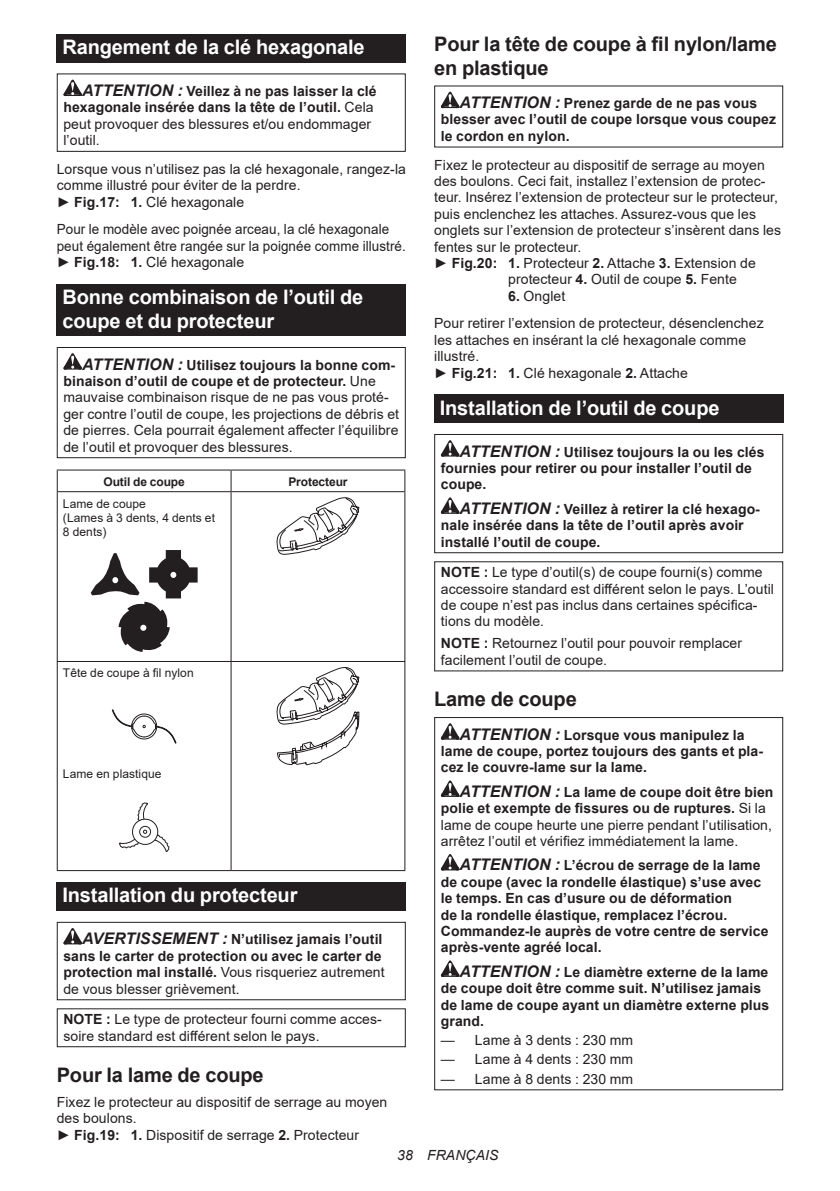
<style>
.page{position:relative;width:840px;height:1191px;background:#fff}
.page>*{position:absolute;margin:0;border:0;box-sizing:border-box;transform-origin:0 0}
.t1{font:700 20px/23.4px "Arial";letter-spacing:-.01em;color:#fff}
.t2{font:700 20px/23.4px "Arial";letter-spacing:-.01em;color:#231f20}
.t3{font:14px/16.4px "Arial";letter-spacing:.005em;color:#231f20}
.t4{font:700 14px/16.4px "Arial";letter-spacing:.005em;color:#231f20}
.t5{font:14px/16.4px "Arial";letter-spacing:.005em;color:#231f20;scale:.96 1}
.t6{font:italic 14px "Arial";letter-spacing:.005em;color:#231f20}
.t7{font:12px/14px "Arial";letter-spacing:.005em;color:#231f20}
.t8{font:700 12px "Arial";letter-spacing:-.01em;color:#231f20}
.s1{font-style:italic;font-size:16px}
.s2{font-weight:400}
.s3{font-weight:700}
.s4{font-weight:700;font-style:italic;font-size:16px}
</style>
<div class="page">
<div style="left:57px;top:34px;width:348px;height:29px;background:#231f20"></div>
<svg style="left:63px;top:80px;width:19px;height:16px"></svg>
<div style="left:57px;top:73px;width:348px;height:79px;border:1px solid #231f20"></div>
<div style="left:57px;top:284px;width:348px;height:52px;background:#231f20"></div>
<svg style="left:63px;top:353px;width:19px;height:16px"></svg>
<div style="left:57px;top:347px;width:348px;height:111px;border:1px solid #231f20"></div>
<hr style="left:57px;top:469px;width:174px;height:1px;background:#231f20">
<svg style="left:57px;top:470px;width:1px;height:21px"></svg>
<hr style="left:231px;top:469px;width:174px;height:1px;background:#231f20">
<svg style="left:230px;top:470px;width:1px;height:21px"></svg>
<svg style="left:404px;top:470px;width:1px;height:21px"></svg>
<hr style="left:57px;top:491px;width:174px;height:1px;background:#231f20">
<hr style="left:57px;top:492px;width:1px;height:169px;background:#231f20">
<hr style="left:231px;top:491px;width:174px;height:1px;background:#231f20">
<hr style="left:230px;top:492px;width:1px;height:169px;background:#231f20">
<hr style="left:404px;top:492px;width:1px;height:169px;background:#231f20">
<hr style="left:57px;top:661px;width:174px;height:1px;background:#231f20">
<hr style="left:57px;top:662px;width:1px;height:208px;background:#231f20">
<hr style="left:231px;top:661px;width:174px;height:1px;background:#231f20">
<hr style="left:230px;top:662px;width:1px;height:208px;background:#231f20">
<hr style="left:404px;top:662px;width:1px;height:208px;background:#231f20">
<hr style="left:57px;top:870px;width:174px;height:1px;background:#231f20">
<hr style="left:231px;top:870px;width:174px;height:1px;background:#231f20">
<svg style="left:91px;top:550px;width:106px;height:102px"></svg>
<svg style="left:276px;top:497px;width:83px;height:57px"></svg>
<svg style="left:111px;top:709px;width:66px;height:35px"></svg>
<svg style="left:119px;top:802px;width:50px;height:50px"></svg>
<svg style="left:276px;top:667px;width:83px;height:98px"></svg>
<div style="left:57px;top:882px;width:348px;height:29px;background:#231f20"></div>
<svg style="left:63px;top:928px;width:19px;height:16px"></svg>
<div style="left:57px;top:921px;width:348px;height:79px;border:1px solid #231f20"></div>
<div style="left:57px;top:1008px;width:348px;height:39px;border:1px solid #231f20"></div>
<svg style="left:440px;top:92px;width:19px;height:16px"></svg>
<div style="left:434px;top:394px;width:348px;height:29px;background:#231f20"></div>
<svg style="left:440px;top:440px;width:19px;height:16px"></svg>
<svg style="left:440px;top:497px;width:19px;height:17px"></svg>
<div style="left:434px;top:434px;width:348px;height:119px;border:1px solid #231f20"></div>
<svg style="left:440px;top:723px;width:19px;height:16px"></svg>
<svg style="left:440px;top:780px;width:19px;height:17px"></svg>
<svg style="left:440px;top:854px;width:19px;height:16px"></svg>
<svg style="left:440px;top:960px;width:19px;height:16px"></svg>
<div style="left:434px;top:717px;width:348px;height:373px;border:1px solid #231f20"></div>
<h1 class="t1" style="left:62px;top:36px;width:304px">Rangement de la clé hexagonale</h1>
<p class="t4" style="left:63px;top:83px;width:314px;text-indent:19px"><span class="s1">ATTENTION :</span> Veillez à ne pas laisser la clé hexagonale insérée dans la tête de l’outil. <span class="s2">Cela peut provoquer des blessures et/ou endommager l’outil.</span></p>
<p class="t3" style="left:57px;top:161px;width:350px">Lorsque vous n’utilisez pas la clé hexagonale, rangez-la comme illustré pour éviter de la perdre.<br>► <span class="s3">Fig.17: 1.</span> Clé hexagonale</p>
<p class="t5" style="left:57px;top:221px;width:365px">Pour le modèle avec poignée arceau, la clé hexagonale peut également être rangée sur la poignée comme illustré. ► <span class="s3">Fig.18: 1.</span> Clé hexagonale</p>
<h1 class="t1" style="left:62px;top:286px;width:302px">Bonne combinaison de l’outil de coupe et du protecteur</h1>
<p class="t3" style="left:63px;top:356px;width:337px;text-indent:19px"><span class="s4">ATTENTION :</span> <span class="s3">Utilisez toujours la bonne com&shy;binaison d’outil de coupe et de protecteur.</span> Une mauvaise combinaison risque de ne pas vous proté&shy;ger contre l’outil de coupe, les projections de débris et de pierres. Cela pourrait également affecter l’équilibre de l’outil et provoquer des blessures.</p>
<p class="t8" style="left:103px;top:473px;width:83px">Outil de coupe</p>
<p class="t8" style="left:288px;top:473px;width:61px">Protecteur</p>
<p class="t7" style="left:63px;top:496px;width:153px">Lame de coupe<br>(Lames à 3 dents, 4 dents et<br>8 dents)</p>
<p class="t7" style="left:63px;top:666px;width:132px">Tête de coupe à fil nylon</p>
<p class="t7" style="left:63px;top:767px;width:100px">Lame en plastique</p>
<h1 class="t1" style="left:62px;top:884px;width:236px">Installation du protecteur</h1>
<p class="t4" style="left:63px;top:931px;width:322px;text-indent:19px"><span class="s1">AVERTISSEMENT :</span> N’utilisez jamais l’outil sans le carter de protection ou avec le carter de protection mal installé. <span class="s2">Vous risqueriez autrement de vous blesser grièvement.</span></p>
<p class="t3" style="left:63px;top:1011px;width:320px"><span class="s3">NOTE :</span> Le type de protecteur fourni comme acces&shy;soire standard est différent selon le pays.</p>
<h1 class="t2" style="left:57px;top:1063px;width:208px">Pour la lame de coupe</h1>
<p class="t3" style="left:57px;top:1093px;width:332px">Fixez le protecteur au dispositif de serrage au moyen des boulons.<br>► <span class="s3">Fig.19: 1.</span> Dispositif de serrage <span class="s3">2.</span> Protecteur</p>
<h1 class="t2" style="left:434px;top:33px;width:344px">Pour la tête de coupe à fil nylon/lame en plastique</h1>
<p class="t4" style="left:440px;top:95px;width:336px;text-indent:19px"><span class="s1">ATTENTION :</span> Prenez garde de ne pas vous blesser avec l’outil de coupe lorsque vous coupez le cordon en nylon.</p>
<p class="t3" style="left:434px;top:156px;width:332px">Fixez le protecteur au dispositif de serrage au moyen</p>
<p class="t3" style="left:434px;top:173px;width:332px">des boulons. Ceci fait, installez l’extension de protec-</p>
<p class="t3" style="left:434px;top:189px;width:345px">teur. Insérez l’extension de protecteur sur le protecteur,</p>
<p class="t3" style="left:434px;top:205px;width:323px">puis enclenchez les attaches. Assurez-vous que les</p>
<p class="t3" style="left:434px;top:222px;width:348px">onglets sur l’extension de protecteur s’insèrent dans les</p>
<p class="t3" style="left:434px;top:238px;width:149px">fentes sur le protecteur.</p>
<p class="t3" style="left:434px;top:255px;width:323px">► <span class="s3">Fig.20: 1.</span> Protecteur <span class="s3">2.</span> Attache <span class="s3">3.</span> Extension de</p>
<p class="t3" style="left:508px;top:271px;width:230px">protecteur <span class="s3">4.</span> Outil de coupe <span class="s3">5.</span> Fente</p>
<p class="t3" style="left:434px;top:282px;width:331px;line-height:27.8px;text-indent:74px"><span class="s3">6.</span> Onglet<br>Pour retirer l’extension de protecteur, désenclenchez</p>
<p class="t3" style="left:434px;top:331px;width:313px">les attaches en insérant la clé hexagonale comme illustré.<br>► <span class="s3">Fig.21: 1.</span> Clé hexagonale <span class="s3">2.</span> Attache</p>
<h1 class="t1" style="left:439px;top:396px;width:281px">Installation de l’outil de coupe</h1>
<p class="t4" style="left:440px;top:443px;width:325px;text-indent:19px"><span class="s1">ATTENTION :</span> Utilisez toujours la ou les clés fournies pour retirer ou pour installer l’outil de coupe.</p>
<p class="t4" style="left:440px;top:501px;width:320px;text-indent:19px"><span class="s1">ATTENTION :</span> Veillez à retirer la clé hexago&shy;nale insérée dans la tête de l’outil après avoir installé l’outil de coupe.</p>
<p class="t3" style="left:440px;top:564px;width:334px"><span class="s3">NOTE :</span> Le type d’outil(s) de coupe fourni(s) comme accessoire standard est différent selon le pays. L’outil de coupe n’est pas inclus dans certaines spécifica&shy;tions du modèle.</p>
<p class="t3" style="left:440px;top:635px;width:302px"><span class="s3">NOTE :</span> Retournez l’outil pour pouvoir remplacer facilement l’outil de coupe.</p>
<h1 class="t2" style="left:434px;top:687px;width:144px">Lame de coupe</h1>
<p class="t4" style="left:440px;top:726px;width:323px;text-indent:19px"><span class="s1">ATTENTION :</span> Lorsque vous manipulez la lame de coupe, portez toujours des gants et pla&shy;cez le couvre-lame sur la lame.</p>
<p class="t3" style="left:440px;top:783px;width:334px;text-indent:19px"><span class="s4">ATTENTION :</span> <span class="s3">La lame de coupe doit être bien polie et exempte de fissures ou de ruptures.</span> Si la lame de coupe heurte une pierre pendant l’utilisation, arrêtez l’outil et vérifiez immédiatement la lame.</p>
<p class="t4" style="left:440px;top:857px;width:329px;text-indent:19px"><span class="s1">ATTENTION :</span> L’écrou de serrage de la lame de coupe (avec la rondelle élastique) s’use avec le temps. En cas d’usure ou de déformation<br>de la rondelle élastique, remplacez l’écrou.<br>Commandez-le auprès de votre centre de service après-vente agréé local.</p>
<p class="t4" style="left:440px;top:964px;width:330px;text-indent:19px"><span class="s1">ATTENTION :</span> Le diamètre externe de la lame de coupe doit être comme suit. N’utilisez jamais de lame de coupe ayant un diamètre externe plus grand.</p>
<p class="t3" style="left:440px;top:1032px;width:194px">— Lame à 3 dents : 230 mm</p>
<p class="t3" style="left:440px;top:1051px;width:194px">— Lame à 4 dents : 230 mm</p>
<p class="t3" style="left:440px;top:1070px;width:194px">— Lame à 8 dents : 230 mm</p>
<p class="t6" style="left:397px;top:1146px;width:103px">38 FRANÇAIS</p>
</div>
